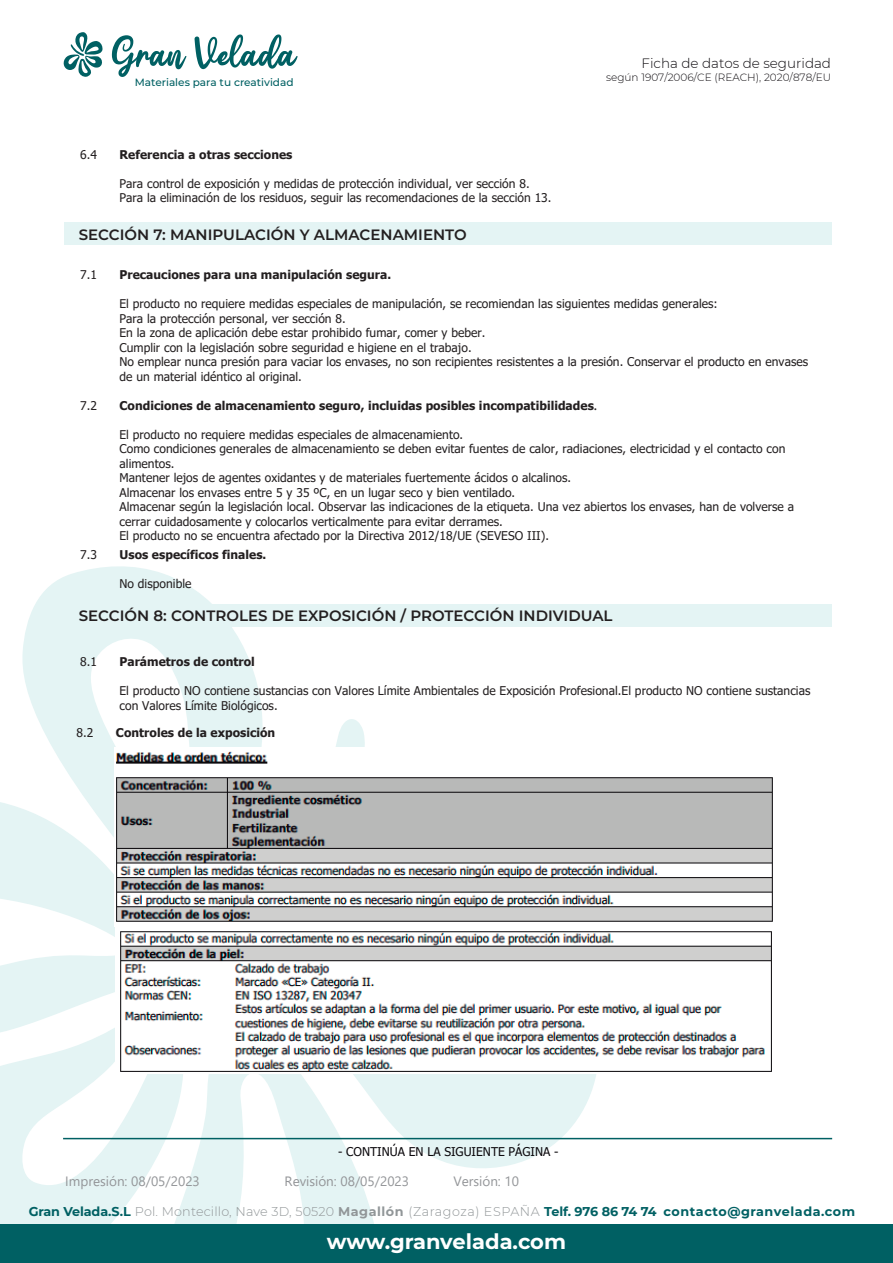
<style>
.page{position:relative;width:893px;height:1263px;background:#fff}
.page>*{position:absolute;margin:0;border:0;box-sizing:border-box;transform-origin:0 0}
.t1{font:700 21px "Montserrat";color:#fff}
.t2{font:600 15px "Montserrat";color:#231f20}
.t3{font:13.5px "Segoe UI";color:#939598}
.t4{font:300 13.5px "Montserrat";color:#0c090d}
.t5{font:700 12.75px "Montserrat";letter-spacing:.035em;color:#006063}
.t6{font:12.15px "Tahoma";color:#0c090d}
.t7{font:12px/14.4px "Tahoma";letter-spacing:.005em;color:#231f20}
.t8{font:700 12px "Tahoma";letter-spacing:.005em;color:#231f20}
.t9{font:300 10.5px "Montserrat";color:#0c090d}
.t10{font:500 10.5px "Montserrat";color:#006063}
.s1{font-family:"Myriad Pro";font-weight:400;font-size:15px}
.s2{font-weight:300;color:#919698}
.s3{color:#919698}
</style>
<div class="page">
<svg style="left:0;top:802px;width:115px;height:199px"></svg>
<svg style="left:387px;top:1074px;width:241px;height:94px;fill:#e4f4f4"></svg>
<svg style="left:20px;top:566px;width:245px;height:383px;fill:#e4f4f4"></svg>
<svg style="left:0;top:1001px;width:155px;height:223px;fill:#e4f4f4"></svg>
<svg style="left:155px;top:1074px;width:232px;height:150px;fill:#e5f4f4"></svg>
<svg style="left:184px;top:714px;width:181px;height:33px;fill:#e4f4f4"></svg>
<svg style="left:112px;top:35px;width:74px;height:42px"></svg>
<svg style="left:195px;top:34px;width:103px;height:35px"></svg>
<svg style="left:63px;top:32px;width:40px;height:45px"></svg>
<div style="left:0;top:1224px;width:893px;height:39px;background:#006063"></div>
<div style="left:64px;top:223px;width:768px;height:22px;background:#e4f4f4"></div>
<div style="left:64px;top:604px;width:768px;height:22px;background:#e4f4f4"></div>
<hr style="left:63px;top:1138px;width:769px;height:1px;background:#006063">
<img style="left:114px;top:747px;width:659px;height:179px">
<img style="left:116px;top:926px;width:656px;height:147px">
<p class="t10" style="left:135px;top:75px;width:160px">Materiales para tu creatividad</p>
<p class="t7" style="left:80px;top:148px;width:18px">6.4</p>
<p class="t8" style="left:120px;top:146px;width:175px">Referencia a otras secciones</p>
<p class="t7" style="left:120px;top:177px;width:434px">Para control de exposición y medidas de protección individual, ver sección 8.<br>Para la eliminación de los residuos, seguir las recomendaciones de la sección 13.</p>
<p class="t2" style="left:79px;top:224px;width:390px">SECCIÓN 7: MANIPULACIÓN Y ALMACENAMIENTO</p>
<p class="t4" style="left:641px;top:54px;width:191px">Ficha de datos de seguridad</p>
<p class="t9" style="left:606px;top:70px;width:226px">según 1907/2006/CE (REACH), 2020/878/EU</p>
<p class="t7" style="left:80px;top:268px;width:18px">7.1</p>
<p class="t8" style="left:120px;top:267px;width:273px">Precauciones para una manipulación segura.</p>
<p class="t7" style="left:120px;top:297px;width:690px">El producto no requiere medidas especiales de manipulación, se recomiendan las siguientes medidas generales:<br>Para la protección personal, ver sección 8.<br>En la zona de aplicación debe estar prohibido fumar, comer y beber.<br>Cumplir con la legislación sobre seguridad e higiene en el trabajo.<br>No emplear nunca presión para vaciar los envases, no son recipientes resistentes a la presión. Conservar el producto en envases de un material idéntico al original.</p>
<p class="t7" style="left:80px;top:399px;width:18px">7.2</p>
<p class="t8" style="left:120px;top:397px;width:479px">Condiciones de almacenamiento seguro, incluidas posibles incompatibilidades<span class="s1">.</span></p>
<p class="t7" style="left:120px;top:428px;width:676px">El producto no requiere medidas especiales de almacenamiento.<br>Como condiciones generales de almacenamiento se deben evitar fuentes de calor, radiaciones, electricidad y el contacto con alimentos.<br>Mantener lejos de agentes oxidantes y de materiales fuertemente ácidos o alcalinos.<br>Almacenar los envases entre 5 y 35 ºC, en un lugar seco y bien ventilado.<br>Almacenar según la legislación local. Observar las indicaciones de la etiqueta. Una vez abiertos los envases, han de volverse a cerrar cuidadosamente y colocarlos verticalmente para evitar derrames.<br>El producto no se encuentra afectado por la Directiva 2012/18/UE (SEVESO III).</p>
<p class="t7" style="left:80px;top:548px;width:18px">7.3</p>
<p class="t8" style="left:120px;top:546px;width:148px">Usos específicos finales.</p>
<p class="t7" style="left:120px;top:577px;width:73px">No disponible</p>
<p class="t2" style="left:79px;top:605px;width:535px">SECCIÓN 8: CONTROLES DE EXPOSICIÓN / PROTECCIÓN INDIVIDUAL</p>
<p class="t7" style="left:80px;top:655px;width:18px">8.1</p>
<p class="t8" style="left:120px;top:654px;width:137px">Parámetros de control</p>
<p class="t7" style="left:120px;top:684px;width:692px">El producto NO contiene sustancias con Valores Límite Ambientales de Exposición Profesional.El producto NO contiene sustancias con Valores Límite Biológicos.</p>
<p class="t7" style="left:77px;top:726px;width:18px">8.2</p>
<p class="t8" style="left:116px;top:724px;width:161px">Controles de la exposición</p>
<p class="t6" style="left:338px;top:1143px;width:222px">- CONTINÚA EN LA SIGUIENTE PÁGINA -</p>
<p class="t3" style="left:65px;top:1169px;width:136px">Impresión: 08/05/2023</p>
<p class="t3" style="left:285px;top:1169px;width:126px">Revisión: 08/05/2023</p>
<p class="t3" style="left:453px;top:1169px;width:67px">Versión: 10</p>
<p class="t5" style="left:29px;top:1203px;width:828px">Gran Velada.S.L <span class="s2">Pol. Montecillo, Nave 3D, 50520</span> <span class="s3">Magallón</span> <span class="s2">(Zaragoza) ESPAÑA</span> Telf. 976 86 74 74 contacto@granvelada.com</p>
<h1 class="t1" style="left:327px;top:1226px;width:241px">www.granvelada.com</h1>
</div>
